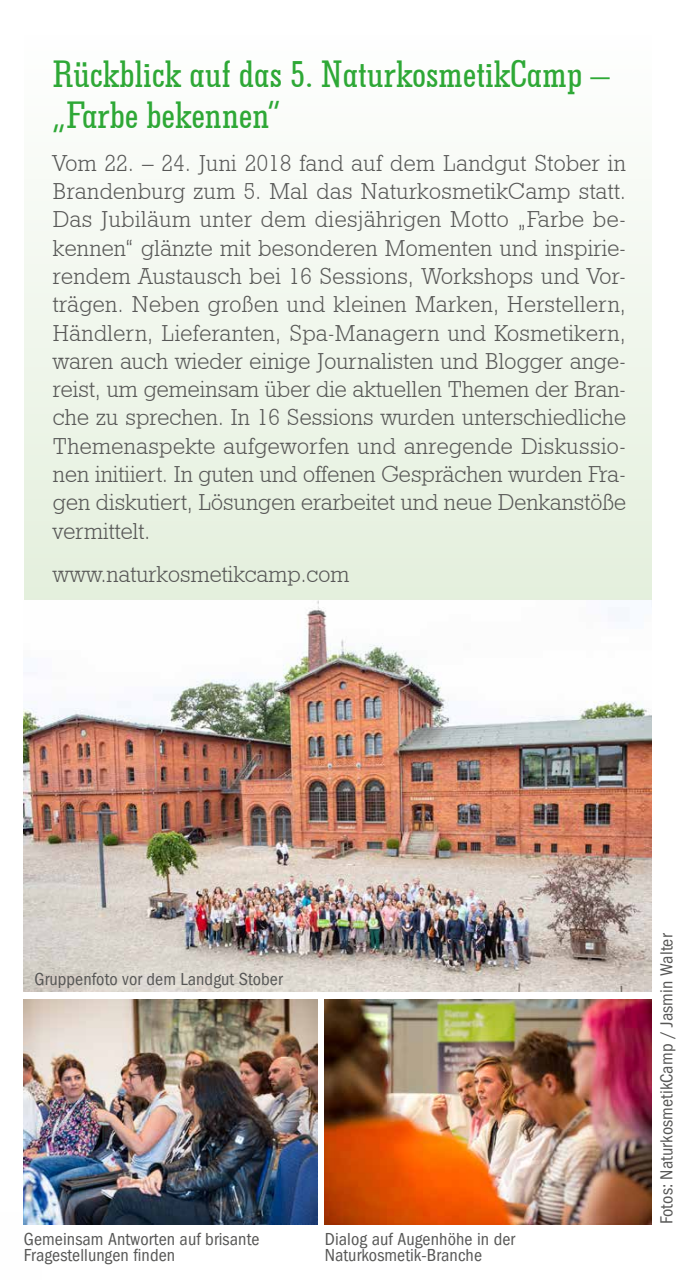
<style>
.page{position:relative;width:686px;height:1280px;background:#fff}
.page>*{position:absolute;margin:0;border:0;box-sizing:border-box;transform-origin:0 0}
.t1{font:500 condensed 38.5px/41.2px "Geometric Slab 703 BT";letter-spacing:.005em;color:#2ea836}
.t2{font:23.25px/28.2px "Geometric Slab 712 BT Light A";letter-spacing:.005em;color:#575756;text-align:justify}
.t3{font:17.5px/16px "Franklin Gothic Book Cond TT";letter-spacing:.005em;color:#575756}
</style>
<div class="page">
<img style="left:23px;top:1212px;width:18px;height:13px">
<svg style="left:24px;top:198px;width:627px;height:403px;fill:#edf5e9"></svg>
<img style="left:24px;top:601px;width:627px;height:390px">
<img style="left:325px;top:999px;width:326px;height:225px">
<img style="left:24px;top:999px;width:293px;height:225px">
<h1 class="t1" style="left:53px;top:52px;width:558px">Rückblick auf das 5. NaturkosmetikCamp – „Farbe bekennen“</h1>
<p class="t2" style="left:53px;top:148px;width:574px">Vom 22. – 24. Juni 2018 fand auf dem Landgut Stober in Brandenburg zum 5. Mal das NaturkosmetikCamp statt.<br>Das Jubiläum unter dem diesjährigen Motto „Farbe be&shy;kennen“ glänzte mit besonderen Momenten und inspirie&shy;rendem Austausch bei 16 Sessions, Workshops und Vor&shy;trägen. Neben großen und kleinen Marken, Herstellern, Händlern, Lieferanten, Spa-Managern und Kosmetikern, waren auch wieder einige Journalisten und Blogger ange&shy;reist, um gemeinsam über die aktuellen Themen der Bran&shy;che zu sprechen. In 16 Sessions wurden unterschiedliche Themenaspekte aufgeworfen und anregende Diskussio&shy;nen initiiert. In guten und offenen Gesprächen wurden Fra&shy;gen diskutiert, Lösungen erarbeitet und neue Denkanstöße vermittelt.</p>
<p class="t2" style="left:53px;top:559px;width:298px">www.naturkosmetikcamp.com</p>
<p class="t3" style="left:34px;top:971px;width:250px">Gruppenfoto vor dem Landgut Stober</p>
<p class="t3" style="left:24px;top:1231px;width:237px">Gemeinsam Antworten auf brisante<br>Fragestellungen finden</p>
<p class="t3" style="left:325px;top:1231px;width:192px">Dialog auf Augenhöhe in der<br>Naturkosmetik-Branche</p>
<p class="t3" style="left:658px;top:1224px;width:292px;rotate:-90deg">Fotos: NaturkosmetikCamp / Jasmin Walter</p>
</div>
